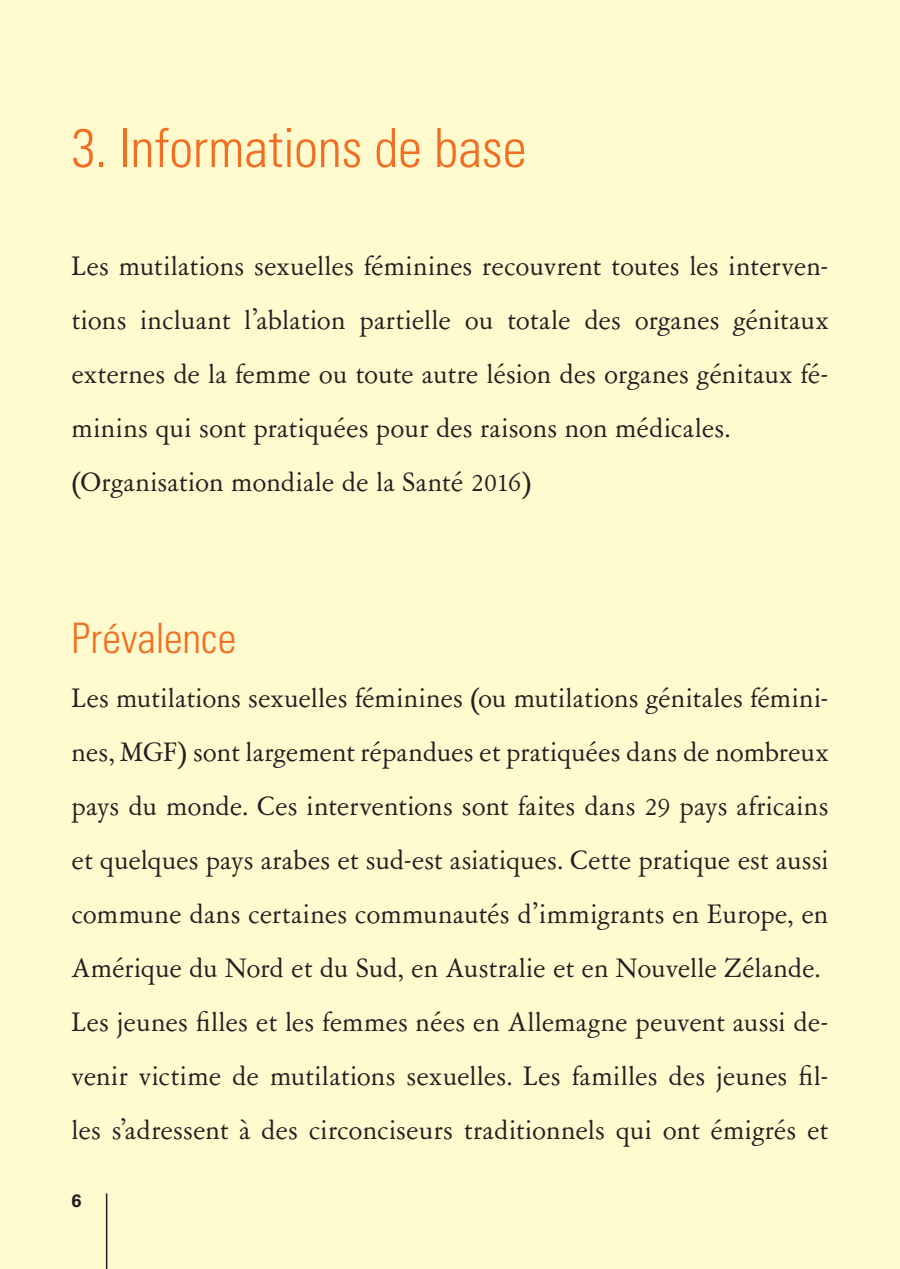
<style>
.page{position:relative;width:900px;height:1269px;background:#fff}
.page>*{position:absolute;margin:0;border:0;box-sizing:border-box;transform-origin:0 0}
.t1{font:300 condensed 54px "Univers";letter-spacing:-.005em;color:#f36e21}
.t2{font:300 condensed 42px "Univers";color:#f36e21}
.t3{font:30px/54px "Garamont Amst SB Rom";letter-spacing:.005em;color:#231f20}
.t4{font:700 18px "Univers";color:#231f20}
</style>
<div class="page">
<div style="left:0;top:0;width:900px;height:1268px;background:#fffbcf"></div>
<hr style="left:106px;top:1193px;width:1px;height:75px;background:#231f20">
<h1 class="t1" style="left:72px;top:115px;width:457px">3. Informations de base</h1>
<p class="t3" style="left:72px;top:240px;width:758px">Les mutilations sexuelles féminines recouvrent toutes les interven&shy;tions incluant l’ablation partielle ou totale des organes génitaux externes de la femme ou toute autre lésion des organes génitaux fé&shy;minins qui sont pratiquées pour des raisons non médicales. (Organisation mondiale de la Santé 2016)</p>
<h2 class="t2" style="left:72px;top:613px;width:166px">Prévalence</h2>
<p class="t3" style="left:72px;top:672px;width:758px">Les mutilations sexuelles féminines (ou mutilations génitales fémini&shy;nes, MGF) sont largement répandues et pratiquées dans de nombreux pays du monde. Ces interventions sont faites dans 29 pays africains et quelques pays arabes et sud-est asiatiques. Cette pratique est aussi commune dans certaines communautés d’immigrants en Europe, en Amérique du Nord et du Sud, en Australie et en Nouvelle Zélande.<br>Les jeunes filles et les femmes nées en Allemagne peuvent aussi de&shy;venir victime de mutilations sexuelles. Les familles des jeunes fil&shy;les s’adressent à des circonciseurs traditionnels qui ont émigrés et</p>
<p class="t4" style="left:72px;top:1190px;width:12px">6</p>
</div>
